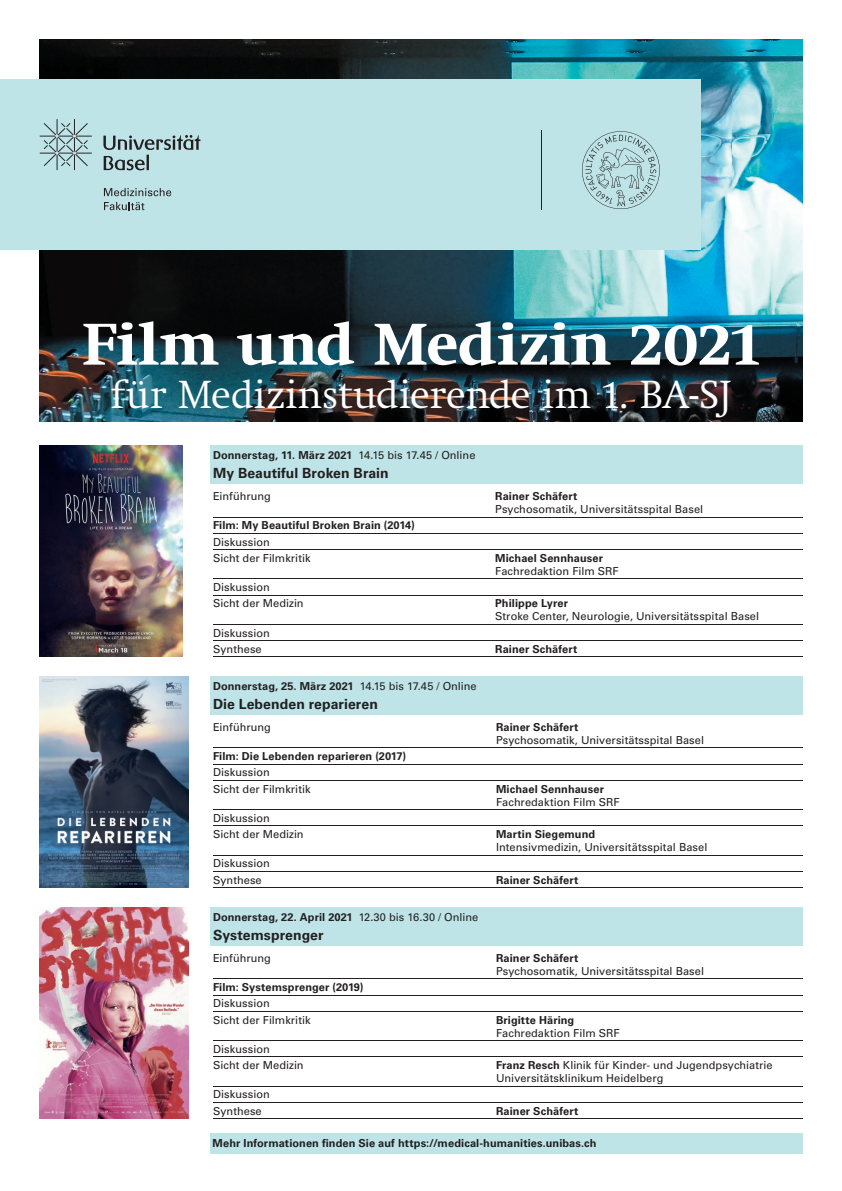
<style>
.page{position:relative;width:842px;height:1191px;background:#fff}
.page>*{position:absolute;margin:0;border:0;box-sizing:border-box;transform-origin:0 0}
.t1{font:700 60px "Swift Neue LT Pro";color:#fff}
.t2{font:300 40px "Swift Neue LT Pro";color:#fff}
.t3{font:700 14px "Univers LT";letter-spacing:.005em;color:#231f20}
.t4{font:11px/16.2px "Univers LT";letter-spacing:.005em;color:#231f20}
.t5{font:700 11px "Univers LT";letter-spacing:.01em;color:#231f20}
.s1{font-weight:400}
.s2{font-weight:700}
</style>
<div class="page">
<img style="left:40px;top:40px;width:762px;height:381px">
<div style="left:0;top:79px;width:700px;height:170px;background:#bee4e8"></div>
<svg style="left:104px;top:188px;width:67px;height:8px"></svg>
<svg style="left:104px;top:202px;width:40px;height:8px"></svg>
<svg style="left:103px;top:135px;width:97px;height:35px"></svg>
<svg style="left:40px;top:119px;width:52px;height:51px"></svg>
<hr style="left:541px;top:130px;width:1px;height:80px;background:#231f20">
<svg style="left:582px;top:131px;width:78px;height:78px"></svg>
<img style="left:40px;top:908px;width:149px;height:210px">
<img style="left:40px;top:445px;width:143px;height:212px">
<div style="left:210px;top:1133px;width:592px;height:21px;background:#bee4e8"></div>
<img style="left:40px;top:676px;width:149px;height:211px">
<div style="left:210px;top:445px;width:592px;height:21px;background:#bee4e8"></div>
<div style="left:210px;top:465px;width:592px;height:19px;background:#bee4e8"></div>
<div style="left:210px;top:676px;width:592px;height:21px;background:#bee4e8"></div>
<div style="left:210px;top:696px;width:592px;height:19px;background:#bee4e8"></div>
<div style="left:210px;top:907px;width:592px;height:21px;background:#bee4e8"></div>
<div style="left:210px;top:927px;width:592px;height:18px;background:#bee4e8"></div>
<hr style="left:213px;top:640px;width:282px;height:1px;background:#231f20">
<hr style="left:495px;top:640px;width:307px;height:1px;background:#231f20">
<hr style="left:213px;top:657px;width:282px;height:1px;background:#231f20">
<hr style="left:495px;top:657px;width:307px;height:1px;background:#231f20">
<hr style="left:213px;top:517px;width:282px;height:1px;background:#231f20">
<hr style="left:495px;top:517px;width:307px;height:1px;background:#231f20">
<hr style="left:213px;top:533px;width:282px;height:1px;background:#231f20">
<hr style="left:495px;top:533px;width:307px;height:1px;background:#231f20">
<hr style="left:213px;top:549px;width:282px;height:1px;background:#231f20">
<hr style="left:495px;top:549px;width:307px;height:1px;background:#231f20">
<hr style="left:213px;top:579px;width:282px;height:1px;background:#231f20">
<hr style="left:495px;top:579px;width:307px;height:1px;background:#231f20">
<hr style="left:213px;top:595px;width:282px;height:1px;background:#231f20">
<hr style="left:495px;top:595px;width:307px;height:1px;background:#231f20">
<hr style="left:213px;top:624px;width:282px;height:1px;background:#231f20">
<hr style="left:495px;top:624px;width:307px;height:1px;background:#231f20">
<hr style="left:213px;top:887px;width:283px;height:1px;background:#231f20">
<hr style="left:496px;top:887px;width:306px;height:1px;background:#231f20">
<hr style="left:213px;top:748px;width:283px;height:1px;background:#231f20">
<hr style="left:496px;top:748px;width:306px;height:1px;background:#231f20">
<hr style="left:213px;top:764px;width:283px;height:1px;background:#231f20">
<hr style="left:496px;top:764px;width:306px;height:1px;background:#231f20">
<hr style="left:213px;top:780px;width:283px;height:1px;background:#231f20">
<hr style="left:496px;top:780px;width:306px;height:1px;background:#231f20">
<hr style="left:213px;top:809px;width:283px;height:1px;background:#231f20">
<hr style="left:496px;top:809px;width:306px;height:1px;background:#231f20">
<hr style="left:213px;top:826px;width:283px;height:1px;background:#231f20">
<hr style="left:496px;top:826px;width:306px;height:1px;background:#231f20">
<hr style="left:213px;top:855px;width:283px;height:1px;background:#231f20">
<hr style="left:496px;top:855px;width:306px;height:1px;background:#231f20">
<hr style="left:213px;top:871px;width:283px;height:1px;background:#231f20">
<hr style="left:496px;top:871px;width:306px;height:1px;background:#231f20">
<hr style="left:213px;top:1118px;width:283px;height:1px;background:#231f20">
<hr style="left:496px;top:1118px;width:306px;height:1px;background:#231f20">
<hr style="left:213px;top:978px;width:283px;height:1px;background:#231f20">
<hr style="left:496px;top:978px;width:306px;height:1px;background:#231f20">
<hr style="left:213px;top:995px;width:283px;height:1px;background:#231f20">
<hr style="left:496px;top:995px;width:306px;height:1px;background:#231f20">
<hr style="left:213px;top:1011px;width:283px;height:1px;background:#231f20">
<hr style="left:496px;top:1011px;width:306px;height:1px;background:#231f20">
<hr style="left:213px;top:1040px;width:283px;height:1px;background:#231f20">
<hr style="left:496px;top:1040px;width:306px;height:1px;background:#231f20">
<hr style="left:213px;top:1056px;width:283px;height:1px;background:#231f20">
<hr style="left:496px;top:1056px;width:306px;height:1px;background:#231f20">
<hr style="left:213px;top:1086px;width:283px;height:1px;background:#231f20">
<hr style="left:496px;top:1086px;width:306px;height:1px;background:#231f20">
<hr style="left:213px;top:1102px;width:283px;height:1px;background:#231f20">
<hr style="left:496px;top:1102px;width:306px;height:1px;background:#231f20">
<h1 class="t1" style="left:82px;top:309px;width:679px">Film und Medizin 2021</h1>
<h2 class="t2" style="left:111px;top:370px;width:622px">für Medizinstudierende im 1. BA-SJ</h2>
<p class="t5" style="left:213px;top:449px;width:264px">Donnerstag, 11. März 2021 <span class="s1">14.15 bis 17.45 / Online</span></p>
<p class="t3" style="left:213px;top:465px;width:177px">My Beautiful Broken Brain</p>
<p class="t4" style="left:213px;top:488px;width:59px">Einführung</p>
<p class="t5" style="left:495px;top:490px;width:84px">Rainer Schäfert</p>
<p class="t4" style="left:495px;top:501px;width:209px">Psychosomatik, Universitätsspital Basel</p>
<p class="t5" style="left:213px;top:519px;width:203px">Film: My Beautiful Broken Brain (2014)</p>
<p class="t4" style="left:213px;top:533px;width:99px">Diskussion<br>Sicht der Filmkritik</p>
<p class="t5" style="left:495px;top:551px;width:109px">Michael Sennhauser</p>
<p class="t4" style="left:495px;top:563px;width:125px">Fachredaktion Film SRF</p>
<p class="t4" style="left:213px;top:579px;width:92px">Diskussion<br>Sicht der Medizin</p>
<p class="t4" style="left:213px;top:624px;width:58px">Diskussion<br>Synthese</p>
<p class="t5" style="left:495px;top:597px;width:74px">Philippe Lyrer</p>
<p class="t4" style="left:495px;top:608px;width:265px">Stroke Center, Neurologie, Universitätsspital Basel</p>
<p class="t5" style="left:495px;top:642px;width:84px">Rainer Schäfert</p>
<p class="t5" style="left:213px;top:679px;width:265px">Donnerstag, 25. März 2021 <span class="s1">14.15 bis 17.45 / Online</span></p>
<p class="t3" style="left:213px;top:696px;width:166px">Die Lebenden reparieren</p>
<p class="t4" style="left:213px;top:719px;width:59px">Einführung</p>
<p class="t5" style="left:496px;top:720px;width:84px">Rainer Schäfert</p>
<p class="t4" style="left:496px;top:732px;width:209px">Psychosomatik, Universitätsspital Basel</p>
<p class="t5" style="left:213px;top:750px;width:195px">Film: Die Lebenden reparieren (2017)</p>
<p class="t4" style="left:213px;top:764px;width:99px">Diskussion<br>Sicht der Filmkritik</p>
<p class="t5" style="left:496px;top:782px;width:109px">Michael Sennhauser</p>
<p class="t4" style="left:496px;top:793px;width:125px">Fachredaktion Film SRF</p>
<p class="t4" style="left:213px;top:810px;width:92px">Diskussion<br>Sicht der Medizin</p>
<p class="t4" style="left:213px;top:855px;width:58px">Diskussion<br>Synthese</p>
<p class="t5" style="left:496px;top:828px;width:101px">Martin Siegemund</p>
<p class="t4" style="left:496px;top:839px;width:213px">Intensivmedizin, Universitätsspital Basel</p>
<p class="t5" style="left:496px;top:873px;width:84px">Rainer Schäfert</p>
<p class="t5" style="left:213px;top:910px;width:267px">Donnerstag, 22. April 2021 <span class="s1">12.30 bis 16.30 / Online</span></p>
<p class="t3" style="left:213px;top:926px;width:112px">Systemsprenger</p>
<p class="t4" style="left:213px;top:950px;width:59px">Einführung</p>
<p class="t5" style="left:496px;top:951px;width:84px">Rainer Schäfert</p>
<p class="t4" style="left:496px;top:963px;width:209px">Psychosomatik, Universitätsspital Basel</p>
<p class="t5" style="left:213px;top:980px;width:152px">Film: Systemsprenger (2019)</p>
<p class="t4" style="left:213px;top:995px;width:99px">Diskussion<br>Sicht der Filmkritik</p>
<p class="t5" style="left:496px;top:1013px;width:80px">Brigitte Häring</p>
<p class="t4" style="left:496px;top:1024px;width:125px">Fachredaktion Film SRF</p>
<p class="t4" style="left:213px;top:1041px;width:92px">Diskussion<br>Sicht der Medizin</p>
<p class="t4" style="left:213px;top:1086px;width:58px">Diskussion<br>Synthese</p>
<p class="t4" style="left:496px;top:1058px;width:278px;line-height:13px"><span class="s2">Franz Resch</span> Klinik für Kinder- und Jugendpsychiatrie<br>Universitätsklinikum Heidelberg</p>
<p class="t5" style="left:496px;top:1104px;width:84px">Rainer Schäfert</p>
<p class="t5" style="left:213px;top:1137px;width:385px">Mehr Informationen finden Sie auf https://medical-humanities.unibas.ch</p>
</div>
